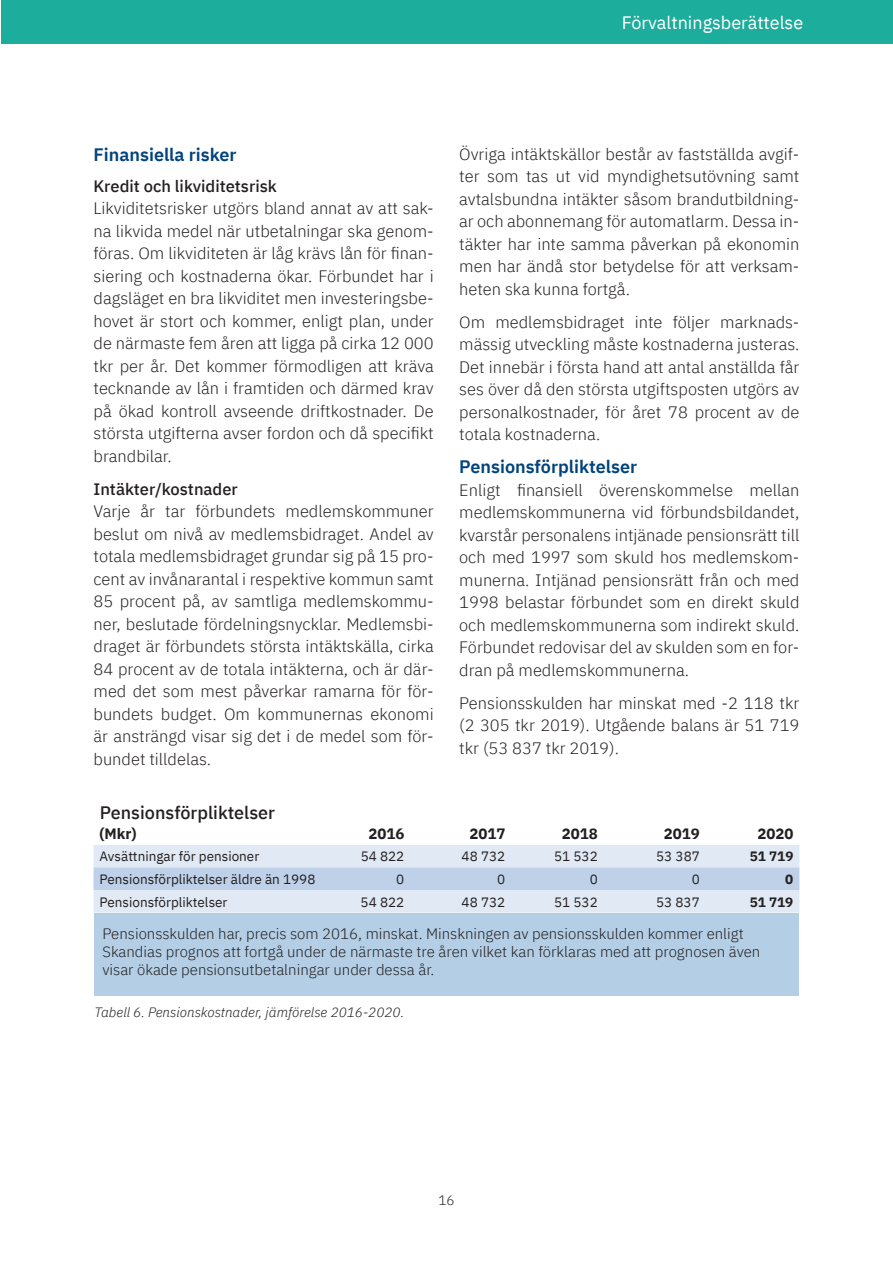
<style>
.page{position:relative;width:893px;height:1263px;background:#fff}
.page>*{position:absolute;margin:0;border:0;box-sizing:border-box;transform-origin:0 0}
.t1{font:600 18px "IBM Plex Sans";color:#01437c}
.t2{font:18px "IBM Plex Sans";color:#fff}
.t3{font:500 18px "IBM Plex Sans";color:#231f20}
.t4{font:300 16.5px/22.5px "IBM Plex Sans";color:#231f20;text-align:justify}
.t5{font:500 16.5px "IBM Plex Sans";color:#231f20}
.t6{font:300 15px/18px "IBM Plex Sans";color:#231f20}
.t7{font:700 15px "IBM Plex Sans";color:#231f20}
.t8{font:13.5px "IBM Plex Sans";color:#231f20}
.t9{font:italic 300 13.5px "IBM Plex Sans";color:#231f20}
.t10{font:700 13.5px "IBM Plex Sans";color:#231f20}
.t11{font:300 13.5px "IBM Plex Sans";color:#231f20}
</style>
<div class="page">
<div style="left:1px;top:0;width:891px;height:43px;background:#1cad9c"></div>
<div style="left:94px;top:845px;width:705px;height:67px;background:#e0e9f4"></div>
<div style="left:94px;top:867px;width:705px;height:23px;background:#bed1e8"></div>
<div style="left:95px;top:913px;width:704px;height:82px;background:#b3cee5"></div>
<p class="t2" style="left:622px;top:8px;width:183px">Förvaltningsberättelse</p>
<p class="t1" style="left:94px;top:140px;width:145px">Finansiella risker</p>
<p class="t5" style="left:94px;top:173px;width:185px">Kredit och likviditetsrisk</p>
<p class="t4" style="left:94px;top:196px;width:342px">Likviditetsrisker utgörs bland annat av att sak&shy;na likvida medel när utbetalningar ska genom&shy;föras. Om likviditeten är låg krävs lån för finan&shy;siering och kostnaderna ökar. Förbundet har i dagsläget en bra likviditet men investeringsbe&shy;hovet är stort och kommer, enligt plan, under de närmaste fem åren att ligga på cirka 12 000 tkr per år. Det kommer förmodligen att kräva tecknande av lån i framtiden och därmed krav på ökad kontroll avseende driftkostnader. De största utgifterna avser fordon och då specifikt brandbilar.</p>
<p class="t5" style="left:94px;top:476px;width:146px">Intäkter/kostnader</p>
<p class="t4" style="left:94px;top:499px;width:342px">Varje år tar förbundets medlemskommuner beslut om nivå av medlemsbidraget. Andel av totala medlemsbidraget grundar sig på 15 pro&shy;cent av invånarantal i respektive kommun samt 85 procent på, av samtliga medlemskommu&shy;ner, beslutade fördelningsnycklar. Medlemsbi&shy;draget är förbundets största intäktskälla, cirka 84 procent av de totala intäkterna, och är där&shy;med det som mest påverkar ramarna för för&shy;bundets budget. Om kommunernas ekonomi är ansträngd visar sig det i de medel som för&shy;bundet tilldelas.</p>
<p class="t3" style="left:100px;top:798px;width:177px">Pensionsförpliktelser</p>
<p class="t4" style="left:459px;top:141px;width:342px">Övriga intäktskällor består av fastställda avgif&shy;ter som tas ut vid myndighetsutövning samt avtalsbundna intäkter såsom brandutbildning&shy;ar och abonnemang för automatlarm. Dessa in&shy;täkter har inte samma påverkan på ekonomin men har ändå stor betydelse för att verksam&shy;heten ska kunna fortgå.</p>
<p class="t4" style="left:459px;top:309px;width:342px">Om medlemsbidraget inte följer marknads&shy;mässig utveckling måste kostnaderna justeras.<br>Det innebär i första hand att antal anställda får ses över då den största utgiftsposten utgörs av personalkostnader, för året 78 procent av de totala kostnaderna.</p>
<p class="t1" style="left:459px;top:453px;width:179px">Pensionsförpliktelser</p>
<p class="t4" style="left:459px;top:477px;width:342px">Enligt finansiell överenskommelse mellan medlemskommunerna vid förbundsbildandet, kvarstår personalens intjänade pensionsrätt till och med 1997 som skuld hos medlemskom&shy;munerna. Intjänad pensionsrätt från och med 1998 belastar förbundet som en direkt skuld och medlemskommunerna som indirekt skuld.<br>Förbundet redovisar del av skulden som en for&shy;dran på medlemskommunerna.</p>
<p class="t4" style="left:459px;top:690px;width:342px">Pensionsskulden har minskat med -2 118 tkr (2 305 tkr 2019). Utgående balans är 51 719 tkr (53 837 tkr 2019).</p>
<p class="t7" style="left:100px;top:822px;width:39px">(Mkr)</p>
<p class="t7" style="left:368px;top:822px;width:37px">2016</p>
<p class="t7" style="left:469px;top:822px;width:37px">2017</p>
<p class="t7" style="left:562px;top:822px;width:37px">2018</p>
<p class="t7" style="left:664px;top:822px;width:37px">2019</p>
<p class="t7" style="left:757px;top:822px;width:37px">2020</p>
<p class="t8" style="left:100px;top:846px;width:161px">Avsättningar för pensioner</p>
<p class="t8" style="left:361px;top:846px;width:45px">54 822</p>
<p class="t8" style="left:462px;top:846px;width:45px">48 732</p>
<p class="t8" style="left:554px;top:846px;width:45px">51 532</p>
<p class="t8" style="left:656px;top:846px;width:45px">53 387</p>
<p class="t10" style="left:750px;top:846px;width:45px">51 719</p>
<p class="t8" style="left:100px;top:869px;width:217px">Pensionsförpliktelser äldre än 1998</p>
<p class="t8" style="left:396px;top:869px;width:10px">0</p>
<p class="t8" style="left:497px;top:869px;width:10px">0</p>
<p class="t8" style="left:590px;top:869px;width:10px">0</p>
<p class="t8" style="left:692px;top:869px;width:10px">0</p>
<p class="t10" style="left:785px;top:868px;width:10px">0</p>
<p class="t8" style="left:100px;top:891px;width:130px">Pensionsförpliktelser</p>
<p class="t8" style="left:361px;top:891px;width:45px">54 822</p>
<p class="t8" style="left:462px;top:891px;width:45px">48 732</p>
<p class="t8" style="left:554px;top:891px;width:45px">51 532</p>
<p class="t8" style="left:656px;top:891px;width:45px">53 837</p>
<p class="t10" style="left:750px;top:891px;width:45px">51 719</p>
<p class="t6" style="left:102px;top:924px;width:659px">Pensionsskulden har, precis som 2016, minskat. Minskningen av pensionsskulden kommer enligt<br>Skandias prognos att fortgå under de närmaste tre åren vilket kan förklaras med att prognosen även visar ökade pensionsutbetalningar under dessa år.</p>
<p class="t9" style="left:95px;top:1002px;width:311px">Tabell 6. Pensionskostnader, jämförelse 2016-2020.</p>
<p class="t11" style="left:438px;top:1190px;width:18px">16</p>
</div>
